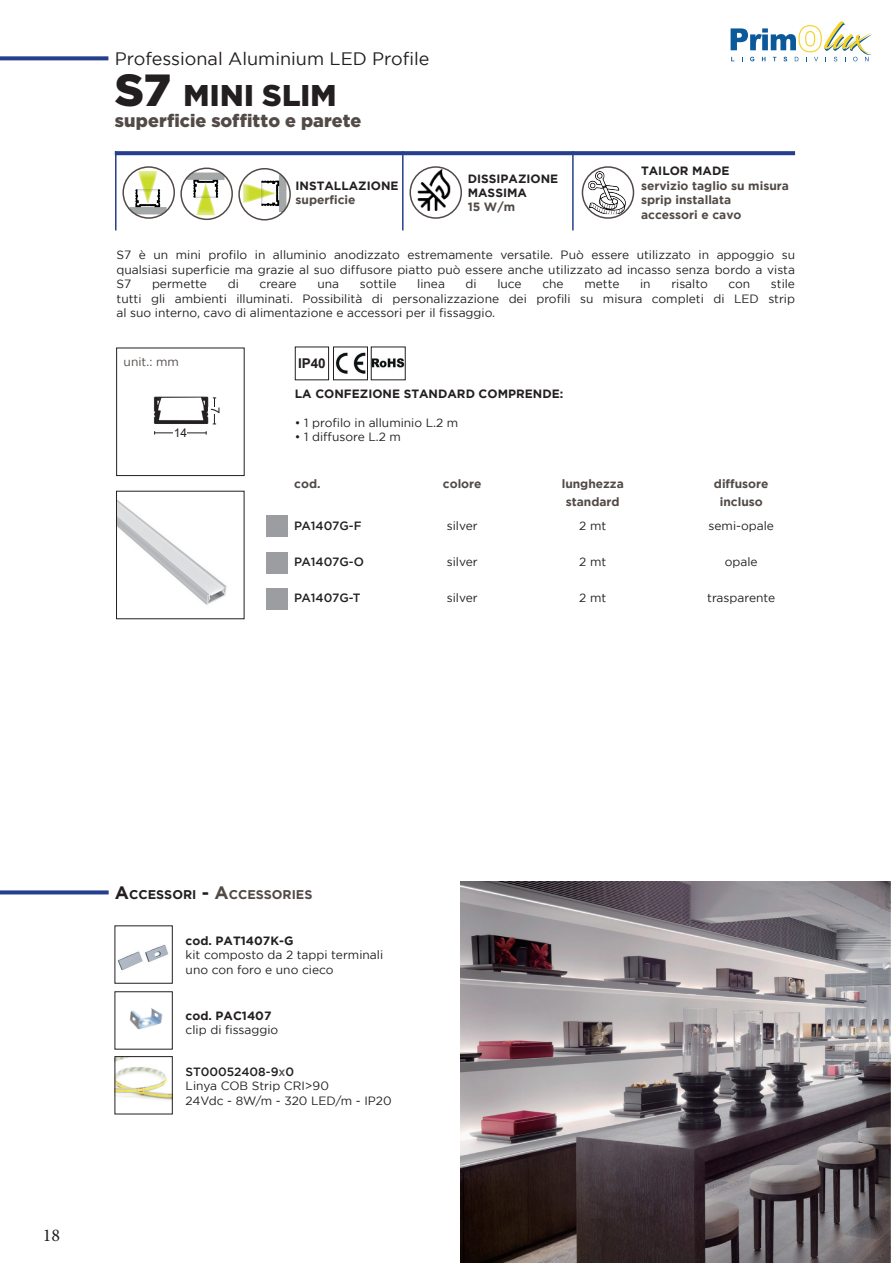
<style>
.page{position:relative;width:893px;height:1263px;background:#fff}
.page>*{position:absolute;margin:0;border:0;box-sizing:border-box;transform-origin:0 0}
.t1{font:900 30px "Gotham";letter-spacing:.01em;color:#231f20}
.t2{font:18px "Gotham";color:#231f20}
.t3{font:900 18px "Gotham";letter-spacing:.005em;color:#524a47}
.t4{font:18px "Minion Pro";color:#231f20}
.t5{font:700 13.5px "Arial";color:#231f20}
.t6{font:700 12.6px "Gotham";color:#524a47}
.t7{font:12px/14.4px "Gotham";color:#231f20;text-align:justify}
.t8{font:700 12px/14.4px "Gotham";color:#524a47}
.t9{font:700 12px/14.4px "Gotham";color:#231f20}
.t10{font:500 12px "Gotham";color:#231f20}
.t11{font:12px "Gotham";color:#524a47}
.t12{font:12px "Arial";color:#231f20}
.s1{font-size:45px}
.s2{font-size:18px;color:#231f20}
.s3{color:#231f20}
.s4{font-size:18px}
.s5{font-weight:500}
.s6{font-weight:500;color:#524a47}
</style>
<div class="page">
<svg style="left:0;top:56px;width:108px;height:4px"></svg>
<img style="left:460px;top:881px;width:431px;height:382px">
<img style="left:153px;top:396px;width:60px;height:29px">
<div style="left:116px;top:348px;width:128px;height:128px;border:1px solid #231f20"></div>
<hr style="left:155px;top:432px;width:51px;height:1px;background:#231f20">
<div style="left:174px;top:426px;width:13px;height:13px;background:#fff"></div>
<svg style="left:213px;top:397px;width:3px;height:28px"></svg>
<div style="left:209px;top:407px;width:13px;height:7px;background:#fff"></div>
<img style="left:118px;top:500px;width:109px;height:105px">
<svg style="left:117px;top:151px;width:678px;height:4px;background:#2d4692"></svg>
<img style="left:129px;top:171px;width:38px;height:45px">
<div style="left:122px;top:166px;width:53px;height:53px;border:2px solid #524a47;border-radius:50%"></div>
<hr style="left:115px;top:151px;width:2px;height:79px;background:#253f8e">
<hr style="left:402px;top:151px;width:2px;height:79px;background:#253f8e">
<img style="left:413px;top:169px;width:43px;height:43px">
<div style="left:409px;top:166px;width:53px;height:53px;border:2px solid #524a47;border-radius:50%"></div>
<hr style="left:572px;top:151px;width:2px;height:79px;background:#253f8e">
<img style="left:588px;top:171px;width:38px;height:43px">
<div style="left:582px;top:166px;width:52px;height:53px;border:2px solid #524a47;border-radius:50%"></div>
<img style="left:187px;top:170px;width:38px;height:45px">
<div style="left:180px;top:168px;width:53px;height:52px;border:2px solid #524a47;border-radius:50%"></div>
<img style="left:243px;top:175px;width:45px;height:37px">
<div style="left:238px;top:168px;width:53px;height:52px;border:2px solid #524a47;border-radius:50%"></div>
<div style="left:267px;top:516px;width:21px;height:21px;background:#9b9da0"></div>
<div style="left:267px;top:552px;width:21px;height:21px;background:#9b9da0"></div>
<div style="left:267px;top:588px;width:21px;height:21px;background:#9b9da0"></div>
<svg style="left:0;top:890px;width:109px;height:4px"></svg>
<img style="left:117px;top:944px;width:52px;height:27px">
<img style="left:130px;top:1008px;width:33px;height:22px">
<img style="left:117px;top:1058px;width:53px;height:43px">
<img style="left:335px;top:352px;width:31px;height:22px">
<div style="left:333px;top:347px;width:35px;height:33px;border:1px solid #231f20"></div>
<img style="left:373px;top:358px;width:31px;height:10px">
<div style="left:371px;top:347px;width:35px;height:33px;border:1px solid #231f20"></div>
<div style="left:295px;top:347px;width:34px;height:33px;border:1px solid #231f20"></div>
<svg style="left:731px;top:21px;width:141px;height:40px"></svg>
<h2 class="t2" style="left:115px;top:49px;width:316px">Professional Aluminium LED Profile</h2>
<h1 class="t1" style="left:115px;top:78px;width:223px"><span class="s1">S7</span> MINI SLIM</h1>
<h2 class="t3" style="left:115px;top:110px;width:248px">superficie soffitto e parete</h2>
<p class="t9" style="left:641px;top:164px;width:90px">TAILOR MADE</p>
<p class="t8" style="left:641px;top:178px;width:149px">servizio taglio su misura sprip installata accessori e cavo</p>
<p class="t7" style="left:117px;top:248px;width:680px">S7 è un mini profilo in alluminio anodizzato estremamente versatile. Può essere utilizzato in appoggio su qualsiasi superficie ma grazie al suo diffusore piatto può essere anche utilizzato ad incasso senza bordo a vista S7</p>
<p class="t9" style="left:468px;top:171px;width:92px">DISSIPAZIONE<br>MASSIMA</p>
<p class="t8" style="left:468px;top:200px;width:49px">15 W/m</p>
<p class="t9" style="left:296px;top:178px;width:105px">INSTALLAZIONE</p>
<p class="t8" style="left:296px;top:192px;width:62px">superficie</p>
<p class="t7" style="left:117px;top:276px;width:680px;text-indent:654px">stile tutti gli ambienti illuminati. Possibilità di personalizzazione dei profili su misura completi di LED strip al suo interno, cavo di alimentazione e accessori per il fissaggio.</p>
<p class="t7" style="left:152px;top:276px;width:57px">permette</p>
<p class="t7" style="left:228px;top:276px;width:13px">di</p>
<p class="t7" style="left:259px;top:276px;width:39px">creare</p>
<p class="t7" style="left:317px;top:276px;width:23px">una</p>
<p class="t7" style="left:360px;top:276px;width:38px">sottile</p>
<p class="t7" style="left:417px;top:276px;width:29px">linea</p>
<p class="t7" style="left:466px;top:276px;width:13px">di</p>
<p class="t7" style="left:497px;top:276px;width:26px">luce</p>
<p class="t7" style="left:542px;top:276px;width:23px">che</p>
<p class="t7" style="left:584px;top:276px;width:37px">mette</p>
<p class="t7" style="left:640px;top:276px;width:12px">in</p>
<p class="t7" style="left:671px;top:276px;width:38px">risalto</p>
<p class="t7" style="left:728px;top:276px;width:23px">con</p>
<p class="t11" style="left:124px;top:355px;width:57px">unit.: mm</p>
<p class="t12" style="left:174px;top:425px;width:15px">14</p>
<p class="t12" style="left:224px;top:407px;width:8px;rotate:90deg">7</p>
<p class="t5" style="left:298px;top:354px;width:29px">IP40</p>
<p class="t9" style="left:295px;top:386px;width:270px">LA CONFEZIONE STANDARD COMPRENDE:</p>
<p class="t7" style="left:295px;top:415px;width:165px">• 1 profilo in alluminio L.2 m</p>
<p class="t7" style="left:295px;top:429px;width:108px">• 1 diffusore L.2 m</p>
<p class="t8" style="left:294px;top:476px;width:28px">cod.</p>
<p class="t8" style="left:443px;top:476px;width:40px">colore</p>
<p class="t8" style="left:562px;top:476px;width:64px">lunghezza</p>
<p class="t8" style="left:714px;top:476px;width:56px">diffusore</p>
<p class="t8" style="left:566px;top:494px;width:55px">standard</p>
<p class="t8" style="left:720px;top:494px;width:45px">incluso</p>
<p class="t10" style="left:294px;top:519px;width:69px">PA1407G-F</p>
<p class="t7" style="left:447px;top:518px;width:32px">silver</p>
<p class="t7" style="left:579px;top:518px;width:29px">2 mt</p>
<p class="t7" style="left:708px;top:518px;width:67px">semi-opale</p>
<p class="t10" style="left:294px;top:555px;width:71px">PA1407G-O</p>
<p class="t7" style="left:447px;top:554px;width:32px">silver</p>
<p class="t7" style="left:579px;top:554px;width:29px">2 mt</p>
<p class="t7" style="left:725px;top:554px;width:34px">opale</p>
<p class="t10" style="left:294px;top:591px;width:68px">PA1407G-T</p>
<p class="t7" style="left:447px;top:590px;width:32px">silver</p>
<p class="t7" style="left:579px;top:590px;width:29px">2 mt</p>
<p class="t7" style="left:707px;top:590px;width:70px">trasparente</p>
<h2 class="t4" style="left:43px;top:1223px;width:19px">18</h2>
<p class="t6" style="left:115px;top:887px;width:199px"><span class="s2">A</span><span class="s3">CCESSORI</span> <span class="s2">-</span> <span class="s4">A</span>CCESSORIES</p>
<p class="t9" style="left:186px;top:933px;width:109px">cod. PAT1407K-G</p>
<p class="t7" style="left:186px;top:948px;width:199px">kit composto da 2 tappi terminali uno con foro e uno cieco</p>
<p class="t9" style="left:186px;top:1008px;width:87px">cod. PAC1407</p>
<p class="t7" style="left:186px;top:1023px;width:94px">clip di fissaggio</p>
<p class="t7" style="left:186px;top:1064px;width:208px;text-align:left"><span class="s5">ST00052408-9</span><span class="s6">x</span><span class="s5">0<br></span>Linya COB Strip CRI&gt;90<br>24Vdc - 8W/m - 320 LED/m - IP20</p>
</div>
